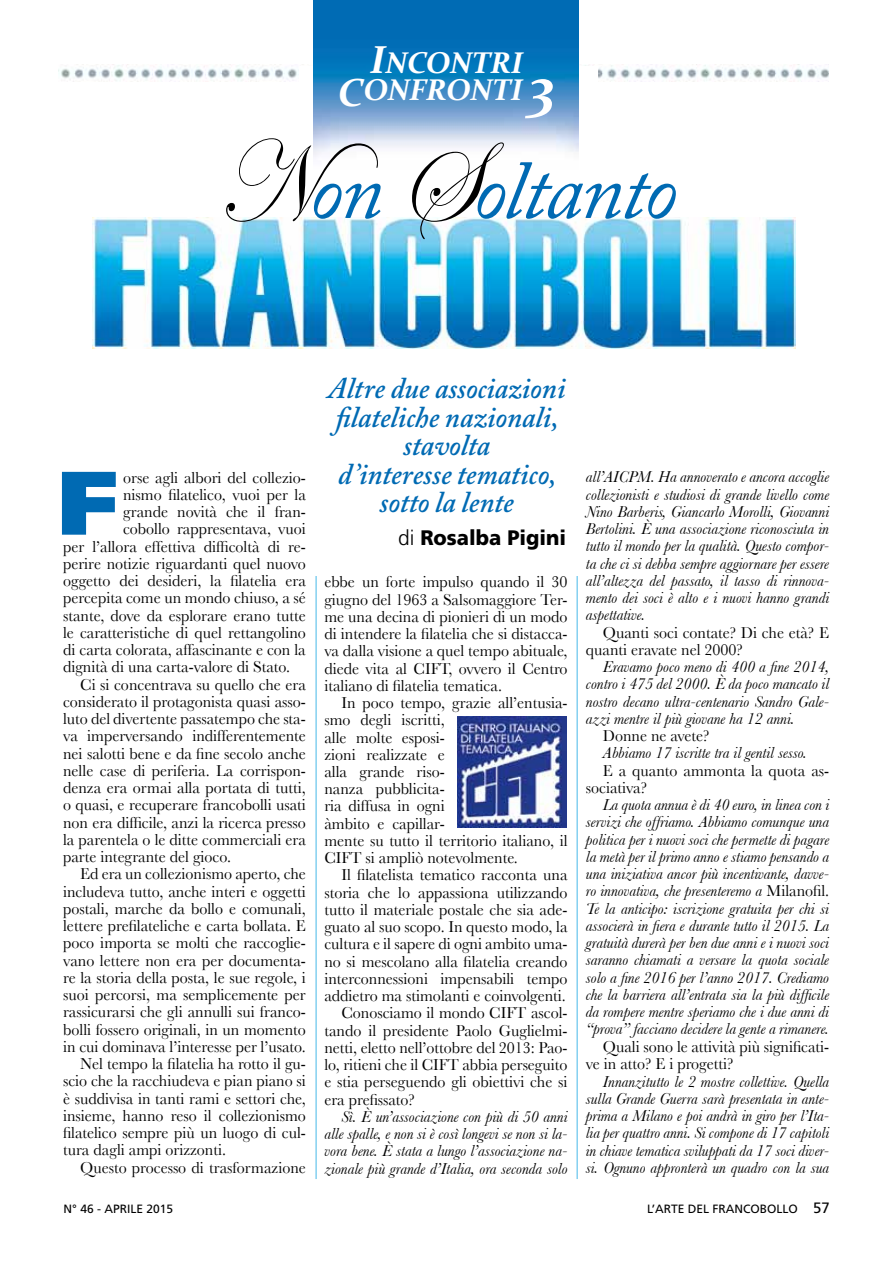
<style>
.page{position:relative;width:893px;height:1263px;background:#fff}
.page>*{position:absolute;margin:0;border:0;box-sizing:border-box;transform-origin:0 0}
.t1{font:900 90px "Frutiger";color:#006ab3}
.t2{font:italic 82.5px "Adobe Caslon Pro";letter-spacing:-.025em;color:#006ab3}
.t3{font:italic 600 30px/28.5px "Adobe Caslon Pro";color:#006ab3;text-align:center;scale:.95 1}
.t4{font:italic 700 30px/27px "Constantia";color:#fff;text-align:center}
.t5{font:900 21px "Frutiger";color:#000;scale:.95 1}
.t6{font:16.5px/17.2px "Baskerville";color:#000}
.t7{font:italic 16.5px/17.2px "Baskerville";color:#000;text-align:justify}
.t8{font:italic 16.5px/17.2px "Baskerville";color:#000;text-align:justify;scale:.96 1}
.t9{font:12px "Frutiger";color:#000}
.s1{font-size:39px}
.s2{font-size:57px}
.s3{font-family:"Edwardian Script ITC";font-style:normal;font-size:117.15px;color:#000}
.s4{font-weight:300}
.s5{font-style:normal}
.s6{font-size:15px}
</style>
<div class="page">
<hr style="left:576px;top:129px;width:2px;height:1050px;background:#84d0f0">
<hr style="left:315px;top:129px;width:2px;height:1050px;background:#84d0f0">
<img style="left:58px;top:65px;width:770px;height:17px">
<div style="left:299px;top:66px;width:299px;height:509px;background:#fff"></div>
<img style="left:314px;top:0;width:264px;height:157px">
<img style="left:92px;top:217px;width:703px;height:132px">
<img style="left:458px;top:717px;width:108px;height:111px">
<h3 class="t4" style="left:338px;top:47px;width:219px"><span class="s1">I</span>NCONTRI<br><span class="s1">C</span>ONFRONTI <span class="s2">3</span></h3>
<h2 class="t2" style="left:217px;top:141px;width:461px"><span class="s3">N</span>on <span class="s3">S</span>oltanto</h2>
<p class="t6" style="left:123px;top:469px;width:184px">orse agli albori del collezio-</p>
<p class="t6" style="left:123px;top:486px;width:184px">nismo filatelico, vuoi per la</p>
<p class="t6" style="left:123px;top:503px;width:184px">grande novità che il fran-</p>
<p class="t6" style="left:123px;top:520px;width:184px">cobollo rappresentava, vuoi</p>
<p class="t6" style="left:63px;top:538px;width:244px">per l’allora effettiva difficoltà di re-</p>
<p class="t6" style="left:63px;top:555px;width:244px">perire notizie riguardanti quel nuovo</p>
<p class="t6" style="left:63px;top:572px;width:244px">oggetto dei desideri, la filatelia era</p>
<p class="t6" style="left:63px;top:589px;width:244px">percepita come un mondo chiuso, a sé</p>
<p class="t6" style="left:63px;top:606px;width:244px">stante, dove da esplorare erano tutte</p>
<p class="t6" style="left:63px;top:624px;width:244px">le caratteristiche di quel rettangolino</p>
<p class="t6" style="left:63px;top:641px;width:244px">di carta colorata, affascinante e con la</p>
<p class="t6" style="left:63px;top:658px;width:229px">dignità di una carta-valore di Stato.</p>
<p class="t6" style="left:80px;top:675px;width:227px">Ci si concentrava su quello che era</p>
<p class="t6" style="left:63px;top:693px;width:244px">considerato il protagonista quasi asso-</p>
<p class="t6" style="left:63px;top:710px;width:244px">luto del divertente passatempo che sta-</p>
<p class="t6" style="left:63px;top:727px;width:244px">va imperversando indifferentemente</p>
<p class="t6" style="left:63px;top:744px;width:244px">nei salotti bene e da fine secolo anche</p>
<p class="t6" style="left:63px;top:762px;width:244px">nelle case di periferia. La corrispon-</p>
<p class="t6" style="left:63px;top:779px;width:244px">denza era ormai alla portata di tutti,</p>
<p class="t6" style="left:63px;top:796px;width:244px">o quasi, e recuperare francobolli usati</p>
<p class="t6" style="left:63px;top:813px;width:244px">non era difficile, anzi la ricerca presso</p>
<p class="t6" style="left:63px;top:831px;width:244px">la parentela o le ditte commerciali era</p>
<p class="t6" style="left:63px;top:848px;width:170px">parte integrante del gioco.</p>
<p class="t6" style="left:80px;top:865px;width:227px">Ed era un collezionismo aperto, che</p>
<p class="t6" style="left:63px;top:882px;width:244px">includeva tutto, anche interi e oggetti</p>
<p class="t6" style="left:63px;top:900px;width:244px">postali, marche da bollo e comunali,</p>
<p class="t6" style="left:63px;top:917px;width:244px">lettere prefilateliche e carta bollata. E</p>
<p class="t6" style="left:63px;top:934px;width:244px">poco importa se molti che raccoglie-</p>
<p class="t6" style="left:63px;top:951px;width:244px">vano lettere non era per documenta-</p>
<p class="t6" style="left:63px;top:969px;width:244px">re la storia della posta, le sue regole, i</p>
<p class="t6" style="left:63px;top:986px;width:244px">suoi percorsi, ma semplicemente per</p>
<p class="t6" style="left:63px;top:1003px;width:244px">rassicurarsi che gli annulli sui franco-</p>
<p class="t6" style="left:63px;top:1020px;width:244px">bolli fossero originali, in un momento</p>
<p class="t6" style="left:63px;top:1038px;width:244px">in cui dominava l’interesse per l’usato.</p>
<p class="t6" style="left:80px;top:1055px;width:227px">Nel tempo la filatelia ha rotto il gu-</p>
<p class="t6" style="left:63px;top:1072px;width:244px">scio che la racchiudeva e pian piano si</p>
<p class="t6" style="left:63px;top:1089px;width:244px">è suddivisa in tanti rami e settori che,</p>
<p class="t6" style="left:63px;top:1107px;width:244px">insieme, hanno reso il collezionismo</p>
<p class="t6" style="left:63px;top:1124px;width:244px">filatelico sempre più un luogo di cul-</p>
<p class="t6" style="left:63px;top:1141px;width:164px">tura dagli ampi orizzonti.</p>
<p class="t6" style="left:80px;top:1158px;width:227px">Questo processo di trasformazione</p>
<h1 class="t1" style="left:58px;top:448px;width:62px">F</h1>
<h3 class="t3" style="left:328px;top:374px;width:251px">Altre due associazioni filateliche nazionali, stavolta<br>d’interesse tematico, sotto la lente</h3>
<p class="t5" style="left:398px;top:525px;width:178px"><span class="s4">di</span> Rosalba Pigini</p>
<p class="t6" style="left:324px;top:573px;width:245px;text-align:justify">ebbe un forte impulso quando il 30 giugno del 1963 a Salsomaggiore Ter&shy;me una decina di pionieri di un modo di intendere la filatelia che si distacca&shy;va dalla visione a quel tempo abituale, diede vita al CIFT, ovvero il Centro italiano di filatelia tematica.</p>
<p class="t6" style="left:324px;top:694px;width:245px;text-indent:17px">In poco tempo, grazie all’entusia&shy;smo degli iscritti,<br>alle molte esposi-<br>zioni realizzate e<br>alla grande riso-<br>nanza pubblicita-<br>ria diffusa in ogni<br>àmbito e capillar-<br>mente su tutto il territorio italiano, il<br>CIFT si ampliò notevolmente.</p>
<p class="t6" style="left:341px;top:866px;width:228px">Il filatelista tematico racconta una</p>
<p class="t6" style="left:324px;top:883px;width:245px">storia che lo appassiona utilizzando</p>
<p class="t6" style="left:324px;top:901px;width:245px">tutto il materiale postale che sia ade-</p>
<p class="t6" style="left:324px;top:918px;width:245px">guato al suo scopo. In questo modo, la</p>
<p class="t6" style="left:324px;top:935px;width:245px">cultura e il sapere di ogni ambito uma-</p>
<p class="t6" style="left:324px;top:952px;width:245px">no si mescolano alla filatelia creando</p>
<p class="t6" style="left:324px;top:970px;width:245px">interconnessioni impensabili tempo</p>
<p class="t6" style="left:324px;top:987px;width:243px">addietro ma stimolanti e coinvolgenti.</p>
<p class="t6" style="left:341px;top:1004px;width:228px">Conosciamo il mondo CIFT ascol-</p>
<p class="t6" style="left:324px;top:1021px;width:245px">tando il presidente Paolo Guglielmi-</p>
<p class="t6" style="left:324px;top:1039px;width:245px">netti, eletto nell’ottobre del 2013: Pao-</p>
<p class="t6" style="left:324px;top:1056px;width:245px">lo, ritieni che il CIFT abbia perseguito</p>
<p class="t6" style="left:324px;top:1073px;width:244px">e stia perseguendo gli obiettivi che si</p>
<p class="t6" style="left:324px;top:1090px;width:92px">era prefissato?</p>
<p class="t7" style="left:324px;top:1108px;width:245px;text-indent:17px">Sì. È un’associazione con più di 50 anni alle spalle, e non si è così longevi se non si la&shy;vora bene. È stata a lungo l’associazione na&shy;zionale più grande d’Italia, ora seconda solo</p>
<p class="t7" style="left:586px;top:468px;width:245px">all’AICPM. Ha annoverato e ancora accoglie collezionisti e studiosi di grande livello come Nino Barberis, Giancarlo Morolli, Giovanni Bertolini. È una associazione riconosciuta in tutto il mondo per la qualità. Questo compor&shy;ta che ci si debba sempre aggiornare per essere all’altezza del passato, il tasso di rinnova&shy;mento dei soci è alto e i nuovi hanno grandi aspettative.</p>
<p class="t6" style="left:586px;top:623px;width:245px;text-indent:17px">Quanti soci contate? Di che età? E quanti eravate nel 2000?</p>
<p class="t7" style="left:586px;top:658px;width:245px;text-indent:17px">Eravamo poco meno di 400 a fine 2014, contro i 475 del 2000. È da poco mancato il nostro decano ultra-centenario Sandro Gale&shy;azzi mentre il più giovane ha 12 anni.</p>
<p class="t6" style="left:603px;top:727px;width:108px">Donne ne avete?</p>
<p class="t7" style="left:603px;top:744px;width:206px">Abbiamo 17 iscritte tra il gentil sesso.</p>
<p class="t6" style="left:586px;top:761px;width:245px;text-indent:17px">E a quanto ammonta la quota as&shy;sociativa?</p>
<p class="t7" style="left:586px;top:796px;width:245px;text-indent:17px">La quota annua è di 40 euro, in linea con i servizi che offriamo. Abbiamo comunque una politica per i nuovi soci che permette di pagare la metà per il primo anno e stiamo pensando a una iniziativa ancor più incentivante, davve&shy;ro innovativa, che presenteremo a <span class="s5">Milanofil.<br></span>Te la anticipo: iscrizione gratuita per chi si associerà in fiera e durante tutto il 2015. La gratuità durerà per ben due anni e i nuovi soci saranno chiamati a versare la quota sociale solo a fine 2016 per l’anno 2017. Crediamo che la barriera all’entrata sia la più difficile da rompere mentre speriamo che i due anni di “prova” facciano decidere la gente a rimanere.</p>
<p class="t6" style="left:586px;top:1037px;width:245px;text-indent:17px">Quali sono le attività più significati&shy;ve in atto? E i progetti?</p>
<p class="t8" style="left:586px;top:1072px;width:255px;text-indent:17px">Innanzitutto le 2 mostre collettive. Quella sulla Grande Guerra sarà presentata in ante&shy;prima a Milano e poi andrà in giro per l’Ita&shy;lia per quattro anni. Si compone di 17 capitoli in chiave tematica sviluppati da 17 soci diver&shy;si. Ognuno appronterà un quadro con la sua</p>
<p class="t9" style="left:64px;top:1201px;width:111px">N° 46 - APRILE 2015</p>
<p class="t9" style="left:647px;top:1202px;width:184px">L’ARTE DEL FRANCOBOLLO <span class="s6">57</span></p>
</div>
